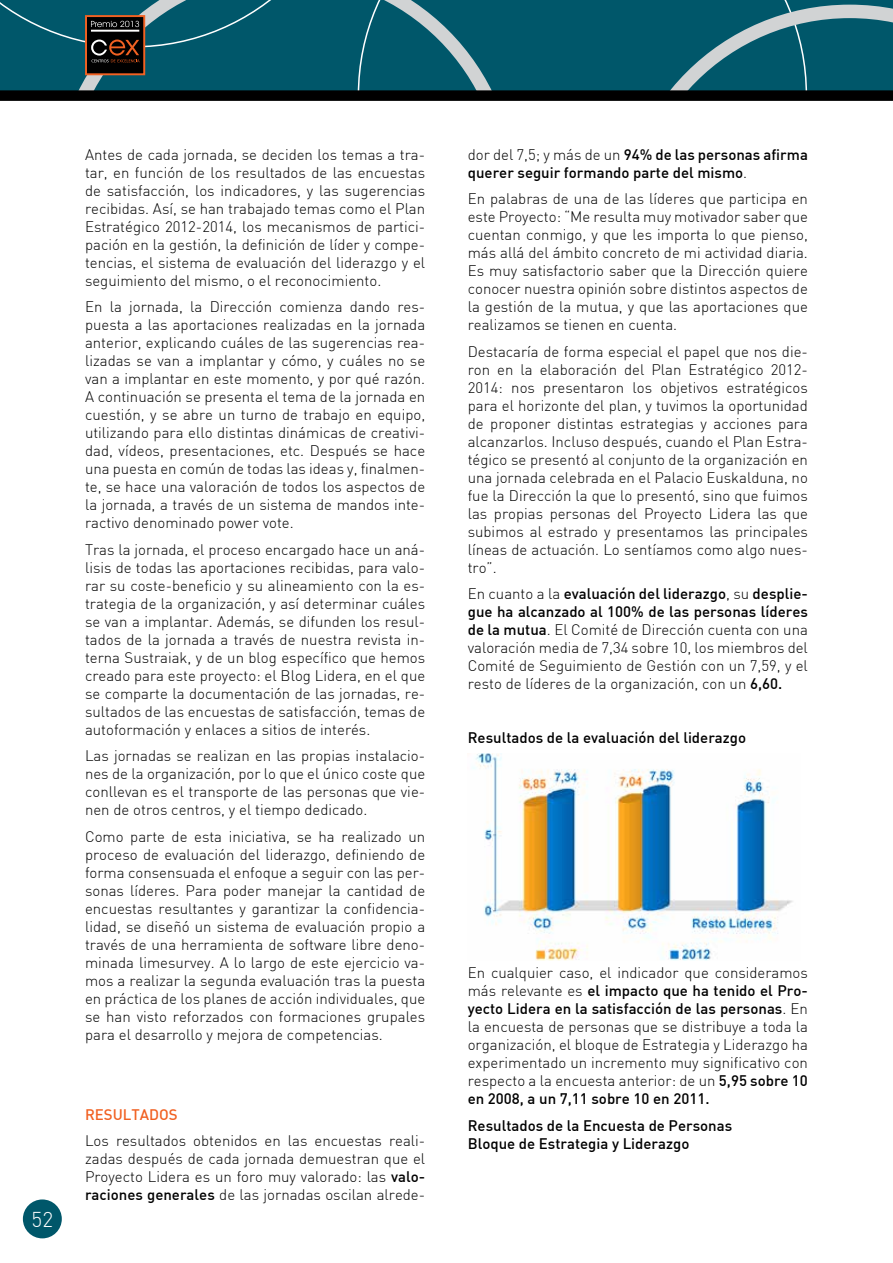
<style>
.page{position:relative;width:893px;height:1263px;background:#fff}
.page>*{position:absolute;margin:0;border:0;box-sizing:border-box;transform-origin:0 0}
.t1{font:300 21px "DIN";color:#fff}
.t2{font:300 15px/18px "DIN";color:#000;text-align:justify}
.t3{font:500 15px/18px "DIN";color:#000}
.t4{font:500 15px "DIN";color:#f16122}
.s1{font-weight:500}
.s2{font-weight:300}
</style>
<div class="page">
<div style="left:23px;top:1199px;width:39px;height:39px;background:#00576a;border-radius:50%"></div>
<div style="left:0;top:90px;width:893px;height:11px;background:#000"></div>
<svg style="left:0;top:0;width:893px;height:91px;background:#135e6e"></svg>
<img style="left:472px;top:754px;width:321px;height:206px">
<h1 class="t1" style="left:32px;top:1206px;width:23px">52</h1>
<p class="t2" style="left:85px;top:145px;width:342px">Antes de cada jornada, se deciden los temas a tra&shy;tar, en función de los resultados de las encuestas de satisfacción, los indicadores, y las sugerencias recibidas. Así, se han trabajado temas como el Plan Estratégico 2012-2014, los mecanismos de partici&shy;pación en la gestión, la definición de líder y compe&shy;tencias, el sistema de evaluación del liderazgo y el seguimiento del mismo, o el reconocimiento.</p>
<p class="t2" style="left:85px;top:298px;width:342px">En la jornada, la Dirección comienza dando res&shy;puesta a las aportaciones realizadas en la jornada anterior, explicando cuáles de las sugerencias rea&shy;lizadas se van a implantar y cómo, y cuáles no se van a implantar en este momento, y por qué razón.<br>A continuación se presenta el tema de la jornada en cuestión, y se abre un turno de trabajo en equipo, utilizando para ello distintas dinámicas de creativi&shy;dad, vídeos, presentaciones, etc. Después se hace una puesta en común de todas las ideas y, finalmen&shy;te, se hace una valoración de todos los aspectos de la jornada, a través de un sistema de mandos inte&shy;ractivo denominado power vote.</p>
<p class="t2" style="left:85px;top:540px;width:342px">Tras la jornada, el proceso encargado hace un aná&shy;lisis de todas las aportaciones recibidas, para valo&shy;rar su coste-beneficio y su alineamiento con la es&shy;trategia de la organización, y así determinar cuáles se van a implantar. Además, se difunden los resul&shy;tados de la jornada a través de nuestra revista in&shy;terna Sustraiak, y de un blog específico que hemos creado para este proyecto: el Blog Lidera, en el que se comparte la documentación de las jornadas, re&shy;sultados de las encuestas de satisfacción, temas de autoformación y enlaces a sitios de interés.</p>
<p class="t2" style="left:85px;top:747px;width:342px">Las jornadas se realizan en las propias instalacio&shy;nes de la organización, por lo que el único coste que conllevan es el transporte de las personas que vie&shy;nen de otros centros, y el tiempo dedicado.</p>
<p class="t2" style="left:85px;top:827px;width:342px">Como parte de esta iniciativa, se ha realizado un proceso de evaluación del liderazgo, definiendo de forma consensuada el enfoque a seguir con las per&shy;sonas líderes. Para poder manejar la cantidad de encuestas resultantes y garantizar la confidencia&shy;lidad, se diseñó un sistema de evaluación propio a través de una herramienta de software libre deno&shy;minada limesurvey. A lo largo de este ejercicio va&shy;mos a realizar la segunda evaluación tras la puesta en práctica de los planes de acción individuales, que se han visto reforzados con formaciones grupales para el desarrollo y mejora de competencias.</p>
<p class="t4" style="left:85px;top:1104px;width:10px">RES</p>
<p class="t4" style="left:113px;top:1104px;width:20px">ULTADOS</p>
<p class="t2" style="left:85px;top:1131px;width:342px">Los resultados obtenidos en las encuestas reali&shy;zadas después de cada jornada demuestran que el Proyecto Lidera es un foro muy valorado: las <span class="s1">valo&shy;raciones generales</span> de las jornadas oscilan alrede-</p>
<p class="t3" style="left:468px;top:145px;width:342px"><span class="s2">dor del 7,5; y más de un</span> 94% de las personas afirma querer seguir formando parte del mismo<span class="s2">.</span></p>
<p class="t2" style="left:468px;top:190px;width:342px">En palabras de una de las líderes que participa en este Proyecto: “Me resulta muy motivador saber que cuentan conmigo, y que les importa lo que pienso, más allá del ámbito concreto de mi actividad diaria.<br>Es muy satisfactorio saber que la Dirección quiere conocer nuestra opinión sobre distintos aspectos de la gestión de la mutua, y que las aportaciones que realizamos se tienen en cuenta.</p>
<p class="t2" style="left:468px;top:342px;width:342px">Destacaría de forma especial el papel que nos die&shy;ron en la elaboración del Plan Estratégico 2012- 2014: nos presentaron los objetivos estratégicos para el horizonte del plan, y tuvimos la oportunidad de proponer distintas estrategias y acciones para alcanzarlos. Incluso después, cuando el Plan Estra&shy;tégico se presentó al conjunto de la organización en una jornada celebrada en el Palacio Euskalduna, no fue la Dirección la que lo presentó, sino que fuimos las propias personas del Proyecto Lidera las que subimos al estrado y presentamos las principales líneas de actuación. Lo sentíamos como algo nues&shy;tro”.</p>
<p class="t2" style="left:468px;top:585px;width:342px">En cuanto a la <span class="s1">evaluación del liderazgo</span>, su <span class="s1">desplie&shy;gue ha alcanzado al 100% de las personas líderes de la mutua</span>. El Comité de Dirección cuenta con una valoración media de 7,34 sobre 10, los miembros del Comité de Seguimiento de Gestión con un 7,59, y el resto de líderes de la organización, con un <span class="s1">6,60.</span></p>
<p class="t3" style="left:468px;top:727px;width:280px">Resultados de la evaluación del liderazgo</p>
<p class="t2" style="left:468px;top:964px;width:342px">En cualquier caso, el indicador que consideramos más relevante es <span class="s1">el impacto que ha tenido el Pro&shy;yecto Lidera en la satisfacción de las personas</span>. En la encuesta de personas que se distribuye a toda la organización, el bloque de Estrategia y Liderazgo ha experimentado un incremento muy significativo con respecto a la encuesta anterior: de un <span class="s1">5,95 sobre 10 en 2008, a un 7,11 sobre 10 en 2011.</span></p>
<p class="t3" style="left:468px;top:1116px;width:266px">Resultados de la Encuesta de Personas<br>Bloque de Estrategia y Liderazgo</p>
</div>
